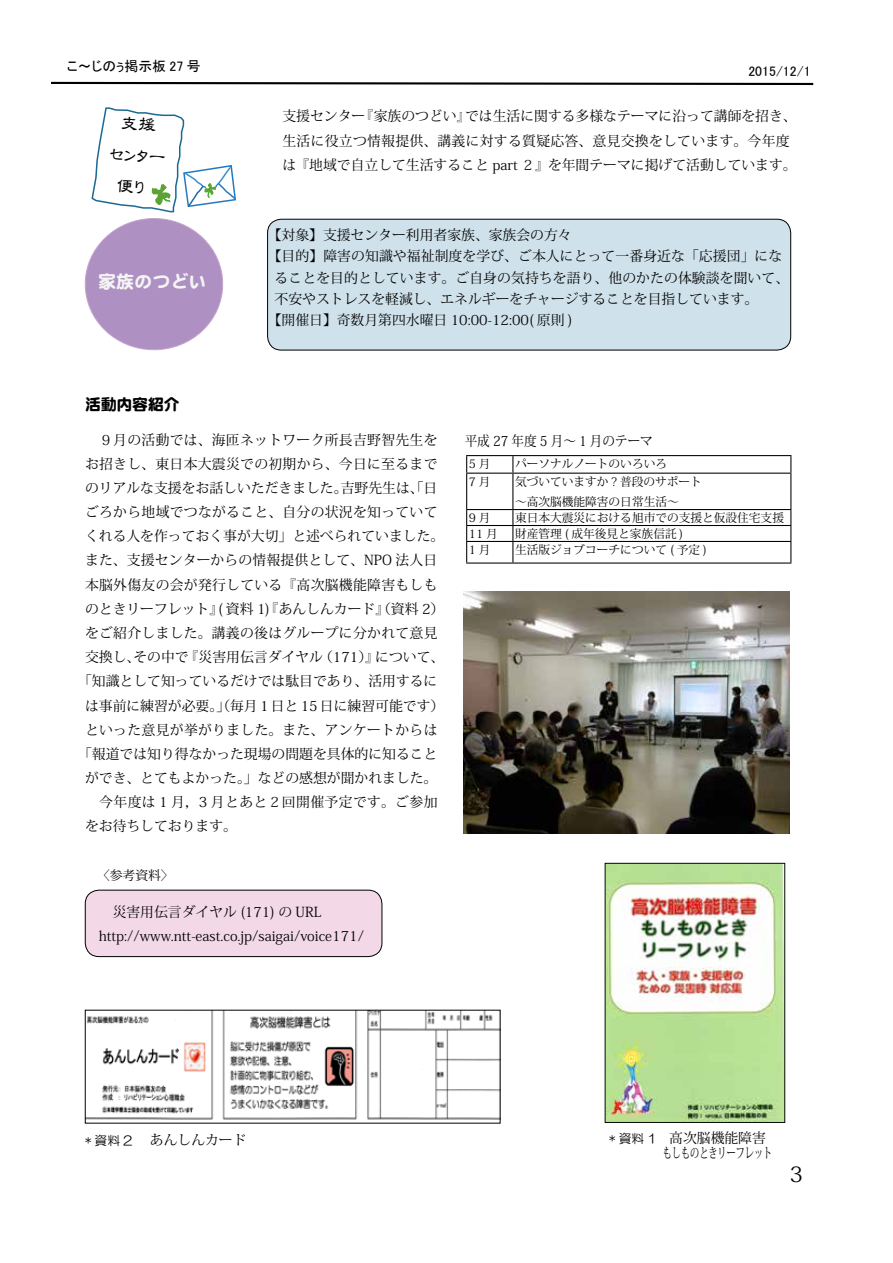
<style>
.page{position:relative;width:893px;height:1263px;background:#fff}
.page>*{position:absolute;margin:0;border:0;box-sizing:border-box;transform-origin:0 0}
.t1{font:21.3px "Koz Min Pro";color:#000}
.t2{font:18px "DF Maru Gothic SB WIN RKSJ H";color:#f4f4f4}
.t3{font:18px "Leisu EGP Medium SJIS";color:#000}
.t4{font:15.75px "DF Maru Gothic SB WIN RKSJ H";color:#000}
.t5{font:13.8px/24.2px "Koz Min Pro";color:#000}
.t6{font:13.8px/24.2px "Koz Min Pro";letter-spacing:.02em;color:#000;text-align:right}
.t7{font:13.8px "Koz Min Pro";letter-spacing:.025em;color:#000}
.t8{font:13.8px "Koz Min Pro";letter-spacing:.03em;color:#000}
.t9{font:13.8px "MS P Gothic";color:#000}
.t10{font:13.8px "Koz Min Pro";color:#000;scale:.91 1}
.t11{font:13.8px "Koz Min Pro";color:#000;scale:.66 1}
.t12{font:12.75px "HG Maru Gothic MPRO";color:#000}
.t13{font:12.75px "Koz Min Pro";color:#000}
.t14{font:11.7px/15.9px "Koz Min Pro";color:#000}
</style>
<div class="page">
<div style="left:268px;top:219px;width:523px;height:131px;background:#cfe1ea;border-radius:14px"></div>
<div style="left:267px;top:219px;width:524px;height:131px;border:1px solid #000;border-radius:14px"></div>
<div style="left:85px;top:890px;width:297px;height:66px;background:#f3d8e8;border-radius:14px"></div>
<div style="left:85px;top:890px;width:297px;height:67px;border:1px solid #000;border-radius:14px"></div>
<svg style="left:51px;top:81px;width:763px;height:5px"></svg>
<div style="left:85px;top:218px;width:138px;height:132px;background:#ae90c2;border-radius:50%"></div>
<hr style="left:466px;top:455px;width:47px;height:1px;background:#000">
<svg style="left:466px;top:456px;width:1px;height:17px"></svg>
<hr style="left:513px;top:455px;width:278px;height:1px;background:#000">
<svg style="left:512px;top:456px;width:1px;height:17px"></svg>
<svg style="left:790px;top:456px;width:1px;height:17px"></svg>
<hr style="left:466px;top:473px;width:47px;height:1px;background:#000">
<hr style="left:466px;top:474px;width:1px;height:35px;background:#000">
<hr style="left:513px;top:473px;width:278px;height:1px;background:#000">
<hr style="left:512px;top:474px;width:1px;height:35px;background:#000">
<hr style="left:790px;top:474px;width:1px;height:35px;background:#000">
<hr style="left:466px;top:509px;width:47px;height:1px;background:#000">
<hr style="left:513px;top:509px;width:278px;height:1px;background:#000">
<hr style="left:466px;top:525px;width:47px;height:1px;background:#000">
<hr style="left:513px;top:525px;width:278px;height:1px;background:#000">
<hr style="left:466px;top:541px;width:47px;height:1px;background:#000">
<svg style="left:466px;top:510px;width:1px;height:52px"></svg>
<hr style="left:513px;top:541px;width:278px;height:1px;background:#000">
<svg style="left:512px;top:510px;width:1px;height:52px"></svg>
<svg style="left:790px;top:510px;width:1px;height:52px"></svg>
<hr style="left:466px;top:562px;width:47px;height:2px;background:#000">
<hr style="left:513px;top:562px;width:278px;height:2px;background:#000">
<img style="left:87px;top:1012px;width:411px;height:108px">
<img style="left:607px;top:865px;width:176px;height:256px">
<div style="left:605px;top:863px;width:180px;height:260px;border:1px solid #030b05"></div>
<img style="left:463px;top:591px;width:327px;height:242px">
<svg style="left:91px;top:107px;width:145px;height:106px"></svg>
<p class="t9" style="left:67px;top:60px;width:135px">こ～じのぅ掲示板 27 号</p>
<h2 class="t3" style="left:110px;top:145px;width:58px;rotate:4deg">センター</h2>
<h2 class="t2" style="left:98px;top:272px;width:110px">家族のつどい</h2>
<p class="t4" style="left:85px;top:397px;width:96px">活動内容紹介</p>
<p class="t9" style="left:748px;top:64px;width:64px">2015/12/1</p>
<p class="t5" style="left:360px;top:104px;width:112px">『家族のつどい』</p>
<p class="t5" style="left:465px;top:104px;width:333px">では生活に関する多様なテーマに沿って講師を招き、</p>
<p class="t5" style="left:282px;top:104px;width:516px">支援センター<br>生活に役立つ情報提供、講義に対する質疑応答、意見交換をしています。今年度は『地域で自立して生活すること part ２』を年間テーマに掲げて活動しています。</p>
<p class="t5" style="left:268px;top:223px;width:306px">【対象】支援センター利用者家族、家族会の方々</p>
<p class="t5" style="left:268px;top:244px;width:516px">【目的】障害の知識や福祉制度を学び、ご本人にとって一番身近な「応援団」にな</p>
<p class="t5" style="left:275px;top:265px;width:516px">ることを目的としています。ご自身の気持ちを語り、他のかたの体験談を聞いて、</p>
<p class="t5" style="left:275px;top:286px;width:485px">不安やストレスを軽減し、エネルギーをチャージすることを目指しています。</p>
<p class="t5" style="left:268px;top:308px;width:306px">【開催日】奇数月第四水曜日 10:00-12:00( 原則 (</p>
<p class="t6" style="left:85px;top:427px;width:354px">　９月の活動では、海匝ネットワーク所長吉野智先生をお招きし、東日本大震災での初期から、今日に至るまで吉野先生は、「日</p>
<p class="t5" style="left:85px;top:475px;width:264px">のリアルな支援をお話しいただきました。</p>
<p class="t6" style="left:85px;top:499px;width:354px">ごろから地域でつながること、自分の状況を知っていて</p>
<p class="t5" style="left:85px;top:524px;width:361px">くれる人を作っておく事が大切」と述べられていました。</p>
<p class="t5" style="left:85px;top:548px;width:354px">また、支援センターからの情報提供として、NPO 法人日</p>
<p class="t6" style="left:85px;top:572px;width:354px">本脳外傷友の会が発行している『高次脳機能障害もしも</p>
<p class="t5" style="left:85px;top:596px;width:361px">のときリーフレット』( 資料 ) 『1 あんしんカード』（資料 2(</p>
<p class="t6" style="left:85px;top:620px;width:354px">をご紹介しました。講義の後はグループに分かれて意見</p>
<p class="t5" style="left:375px;top:644px;width:71px">について、</p>
<p class="t5" style="left:185px;top:644px;width:140px">『災害用伝言ダイヤル</p>
<p class="t5" style="left:319px;top:644px;width:62px">（171）』</p>
<p class="t5" style="left:85px;top:644px;width:57px">交換し、</p>
<p class="t5" style="left:78px;top:669px;width:361px">「知識として知っているだけでは駄目であり、活用するに</p>
<p class="t5" style="left:85px;top:693px;width:361px">は事前に練習が必要。」（毎月 1 日と 15 日に練習可能です(</p>
<p class="t7" style="left:85px;top:720px;width:354px">といった意見が挙がりました。また、アンケートからは</p>
<p class="t5" style="left:78px;top:741px;width:361px">「報道では知り得なかった現場の問題を具体的に知ること</p>
<p class="t5" style="left:85px;top:765px;width:354px">ができ、とてもよかった。」などの感想が聞かれました。</p>
<p class="t8" style="left:85px;top:792px;width:354px">　今年度は 1 月，3 月とあと２回開催予定です。ご参加</p>
<p class="t5" style="left:85px;top:814px;width:154px">をお待ちしております。</p>
<p class="t5" style="left:133px;top:644px;width:57px">その中で</p>
<p class="t13" style="left:97px;top:866px;width:78px">〈参考資料〈</p>
<p class="t5" style="left:85px;top:899px;width:280px">　　災害用伝言ダイヤル (171 の) URL　http://www.ntt-east.co j p. /saigai/voice171/</p>
<p class="t10" style="left:465px;top:431px;width:208px">平成 27 年度 5 月～ 1 月のテーマ</p>
<p class="t14" style="left:469px;top:455px;width:23px">5月</p>
<p class="t14" style="left:515px;top:455px;width:154px">パーソナルノートのいろいろ</p>
<p class="t14" style="left:469px;top:473px;width:23px">7月</p>
<p class="t14" style="left:515px;top:473px;width:188px">気づいていますか ? 普段のサポート</p>
<p class="t14" style="left:469px;top:509px;width:23px">9月</p>
<p class="t14" style="left:515px;top:493px;width:270px">～高次脳機能障害の日常生活~<br>東日本大震災における旭市での支援と仮設住宅支援</p>
<p class="t14" style="left:469px;top:525px;width:30px">11月</p>
<p class="t14" style="left:515px;top:525px;width:170px">財産管理 ( 成年後見と家族信託 (</p>
<p class="t14" style="left:469px;top:541px;width:23px">1月</p>
<p class="t14" style="left:515px;top:541px;width:193px">生活版ジョブコーチについて ( 予定 (</p>
<p class="t12" style="left:85px;top:1134px;width:49px">*資料2</p>
<p class="t5" style="left:150px;top:1128px;width:98px">あんしんカード</p>
<p class="t12" style="left:609px;top:1132px;width:49px">* 資料 1</p>
<p class="t5" style="left:669px;top:1126px;width:98px">高次脳機能障害</p>
<p class="t11" style="left:663px;top:1143px;width:167px">もしものときリーフレット</p>
<h1 class="t1" style="left:790px;top:1159px;width:15px">3</h1>
</div>
